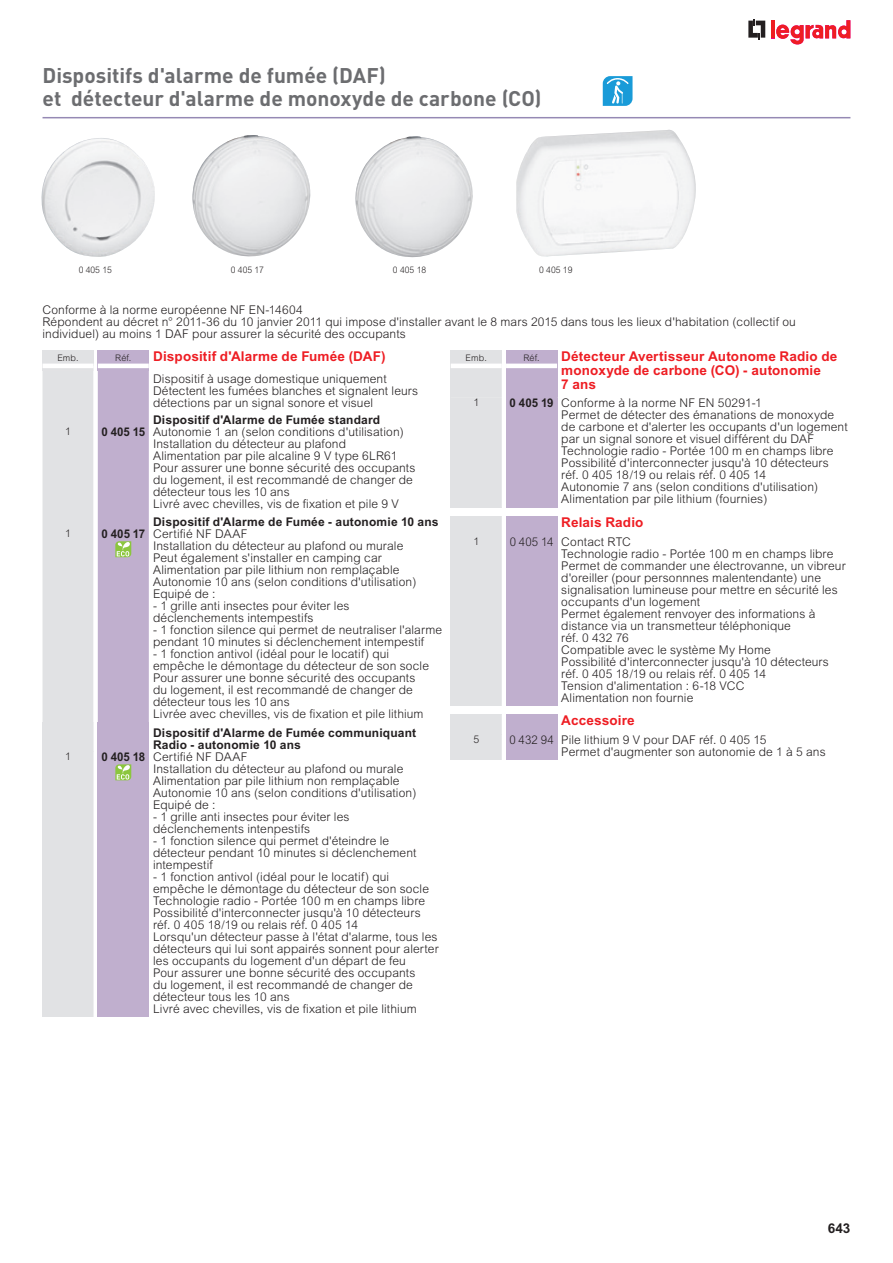
<style>
.page{position:relative;width:893px;height:1263px;background:#fff}
.page>*{position:absolute;margin:0;border:0;box-sizing:border-box;transform-origin:0 0}
.t1{font:700 21px/23.1px "DIN";color:#6c6d70}
.t2{font:700 13.5px/13.5px "Arial";letter-spacing:.01em;color:#ee1d23}
.t3{font:700 13.5px "Arial";color:#231f20}
.t4{font:300 12px/12px "Arial";letter-spacing:.01em;color:#231f20}
.t5{font:300 12px/12px "Arial";letter-spacing:.01em;color:#231f20;scale:.95 1}
.t6{font:700 12px/12px "Arial";letter-spacing:.015em;color:#231f20}
.t7{font:300 10.5px "Arial";color:#231f20}
.t8{font:300 9px "Arial";color:#231f20;scale:.95 1}
.t9{font:300 9px "Arial";color:#231f20}
.s1{font-weight:700}
</style>
<div class="page">
<svg style="left:748px;top:19px;width:17px;height:20px"></svg>
<hr style="left:771px;top:20px;width:4px;height:18px;background:#ee1d23">
<svg style="left:776px;top:20px;width:74px;height:25px"></svg>
<hr style="left:43px;top:117px;width:807px;height:1px;background:#9589b4">
<div style="left:98px;top:351px;width:51px;height:20px;background:#c5b5d2"></div>
<div style="left:43px;top:351px;width:51px;height:15px;background:#e1e2e4"></div>
<hr style="left:43px;top:364px;width:51px;height:4px;background:#fff">
<div style="left:98px;top:351px;width:51px;height:15px;background:#c0afce"></div>
<hr style="left:98px;top:364px;width:51px;height:4px;background:#fff">
<svg style="left:43px;top:371px;width:106px;height:351px;background:#d2cada"></svg>
<svg style="left:43px;top:722px;width:55px;height:29px;background:#e2e2e5"></svg>
<div style="left:98px;top:722px;width:51px;height:29px;background:#c0afce"></div>
<div style="left:43px;top:751px;width:51px;height:266px;background:#e1e2e4"></div>
<div style="left:98px;top:751px;width:51px;height:266px;background:#c0afce"></div>
<svg style="left:115px;top:764px;width:16px;height:16px"></svg>
<svg style="left:451px;top:351px;width:107px;height:47px;background:#e3e4e6"></svg>
<div style="left:506px;top:351px;width:51px;height:47px;background:#c0afce"></div>
<div style="left:451px;top:351px;width:51px;height:15px;background:#e1e2e4"></div>
<hr style="left:451px;top:364px;width:51px;height:4px;background:#fff">
<hr style="left:506px;top:364px;width:51px;height:4px;background:#fff">
<div style="left:451px;top:398px;width:51px;height:110px;background:#e1e2e4"></div>
<div style="left:506px;top:398px;width:51px;height:110px;background:#c0afce"></div>
<svg style="left:451px;top:516px;width:107px;height:20px"></svg>
<div style="left:506px;top:516px;width:51px;height:20px;background:#c0afce"></div>
<div style="left:451px;top:536px;width:51px;height:170px;background:#e1e2e4"></div>
<div style="left:506px;top:536px;width:51px;height:170px;background:#c0afce"></div>
<svg style="left:451px;top:714px;width:107px;height:46px;background:#d8d4de"></svg>
<div style="left:506px;top:734px;width:51px;height:26px;background:#c0afce"></div>
<img style="left:41px;top:138px;width:114px;height:119px">
<img style="left:192px;top:135px;width:119px;height:122px">
<img style="left:355px;top:136px;width:118px;height:122px">
<svg style="left:603px;top:76px;width:29px;height:30px"></svg>
<img style="left:516px;top:130px;width:180px;height:127px">
<h1 class="t1" style="left:43px;top:63px;width:500px">Dispositifs d'alarme de fumée (DAF)<br>et détecteur d'alarme de monoxyde de carbone (CO)</h1>
<p class="t8" style="left:79px;top:264px;width:37px">0 405 15</p>
<p class="t8" style="left:231px;top:264px;width:37px">0 405 17</p>
<p class="t8" style="left:393px;top:264px;width:37px">0 405 18</p>
<p class="t8" style="left:539px;top:264px;width:37px">0 405 19</p>
<p class="t4" style="left:43px;top:303px;width:755px">Conforme à la norme européenne NF EN-14604<br>Répondent au décret n° 2011-36 du 10 janvier 2011 qui impose d'installer avant le 8 mars 2015 dans tous les lieux d'habitation (collectif ou individuel) au moins 1 DAF pour assurer la sécurité des occupants</p>
<p class="t9" style="left:57px;top:352px;width:23px">Emb.</p>
<p class="t9" style="left:115px;top:352px;width:18px">Réf.</p>
<p class="t2" style="left:153px;top:350px;width:234px">Dispositif d'Alarme de Fumée (DAF)</p>
<p class="t4" style="left:153px;top:372px;width:267px">Dispositif à usage domestique uniquement<br>Détectent les fumées blanches et signalent leurs détections par un signal sonore et visuel</p>
<p class="t6" style="left:153px;top:413px;width:229px">Dispositif d'Alarme de Fumée standard</p>
<p class="t7" style="left:65px;top:425px;width:7px">1</p>
<p class="t4" style="left:153px;top:426px;width:264px;text-indent:-52px"><span class="s1">0 405 15</span> Autonomie 1 an (selon conditions d'utilisation)<br>Installation du détecteur au plafond Alimentation par pile alcaline 9 V type 6LR61<br>Pour assurer une bonne sécurité des occupants du logement, il est recommandé de changer de détecteur tous les 10 ans<br>Livré avec chevilles, vis de fixation et pile 9 V</p>
<p class="t6" style="left:153px;top:515px;width:287px">Dispositif d'Alarme de Fumée - autonomie 10 ans</p>
<p class="t7" style="left:65px;top:527px;width:7px">1</p>
<p class="t4" style="left:153px;top:527px;width:265px;text-indent:-52px"><span class="s1">0 405 17</span> Certifié NF DAAF<br>Installation du détecteur au plafond ou murale Peut également s'installer en camping car Alimentation par pile lithium non remplaçable Autonomie 10 ans (selon conditions d'utilisation)<br>Equipé de :</p>
<p class="t4" style="left:153px;top:599px;width:198px">- 1 grille anti insectes pour éviter les déclenchements intempestifs</p>
<p class="t4" style="left:153px;top:623px;width:291px">- 1 fonction silence qui permet de neutraliser l'alarme pendant 10 minutes si déclenchement intempestif</p>
<p class="t4" style="left:153px;top:647px;width:277px">- 1 fonction antivol (idéal pour le locatif) qui empêche le démontage du détecteur de son socle Pour assurer une bonne sécurité des occupants du logement, il est recommandé de changer de détecteur tous les 10 ans<br>Livrée avec chevilles, vis de fixation et pile lithium</p>
<p class="t6" style="left:153px;top:726px;width:265px">Dispositif d'Alarme de Fumée communiquant<br>Radio - autonomie 10 ans</p>
<p class="t7" style="left:65px;top:750px;width:7px">1</p>
<p class="t4" style="left:153px;top:750px;width:265px;text-indent:-52px"><span class="s1">0 405 18</span> Certifié NF DAAF<br>Installation du détecteur au plafond ou murale Alimentation par pile lithium non remplaçable Autonomie 10 ans (selon conditions d'utilisation)<br>Equipé de :</p>
<p class="t4" style="left:153px;top:810px;width:198px">- 1 grille anti insectes pour éviter les déclenchements intenpestifs</p>
<p class="t4" style="left:153px;top:834px;width:265px">- 1 fonction silence qui permet d'éteindre le détecteur pendant 10 minutes si déclenchement intempestif</p>
<p class="t4" style="left:153px;top:870px;width:287px">- 1 fonction antivol (idéal pour le locatif) qui empêche le démontage du détecteur de son socle Technologie radio - Portée 100 m en champs libre Possibilité d'interconnecter jusqu'à 10 détecteurs réf. 0 405 18/19 ou relais réf. 0 405 14<br>Lorsqu'un détecteur passe à l'état d'alarme, tous les détecteurs qui lui sont appairés sonnent pour alerter les occupants du logement d'un départ de feu<br>Pour assurer une bonne sécurité des occupants<br>du logement, il est recommandé de changer de détecteur tous les 10 ans<br>Livré avec chevilles, vis de fixation et pile lithium</p>
<p class="t9" style="left:466px;top:352px;width:23px">Emb.</p>
<p class="t9" style="left:523px;top:352px;width:18px">Réf.</p>
<p class="t2" style="left:561px;top:350px;width:278px">Détecteur Avertisseur Autonome Radio de monoxyde de carbone (CO) - autonomie<br>7 ans</p>
<p class="t7" style="left:473px;top:396px;width:7px">1</p>
<p class="t4" style="left:561px;top:397px;width:288px;text-indent:-52px"><span class="s1">0 405 19</span> Conforme à la norme NF EN 50291-1<br>Permet de détecter des émanations de monoxyde de carbone et d'alerter les occupants d'un logement par un signal sonore et visuel différent du DAF Technologie radio - Portée 100 m en champs libre Possibilité d'interconnecter jusqu'à 10 détecteurs réf. 0 405 18/19 ou relais réf. 0 405 14<br>Autonomie 7 ans (selon conditions d'utilisation)<br>Alimentation par pile lithium (fournies)</p>
<p class="t2" style="left:561px;top:515px;width:84px">Relais Radio</p>
<p class="t7" style="left:473px;top:535px;width:7px">1</p>
<p class="t5" style="left:561px;top:535px;width:301px;text-indent:-52px">0 405 14 Contact RTC<br>Technologie radio - Portée 100 m en champs libre Permet de commander une électrovanne, un vibreur d'oreiller (pour personnnes malentendante) une signalisation lumineuse pour mettre en sécurité les occupants d'un logement<br>Permet également renvoyer des informations à distance via un transmetteur téléphonique<br>réf. 0 432 76<br>Compatible avec le système My Home<br>Possibilité d'interconnecter jusqu'à 10 détecteurs réf. 0 405 18/19 ou relais réf. 0 405 14<br>Tension d'alimentation : 6-18 VCC<br>Alimentation non fournie</p>
<p class="t2" style="left:561px;top:713px;width:75px">Accessoire</p>
<p class="t7" style="left:473px;top:733px;width:7px">5</p>
<p class="t5" style="left:561px;top:734px;width:280px;text-indent:-52px">0 432 94 Pile lithium 9 V pour DAF réf. 0 405 15<br>Permet d'augmenter son autonomie de 1 à 5 ans</p>
<p class="t3" style="left:828px;top:1220px;width:24px">643</p>
</div>
